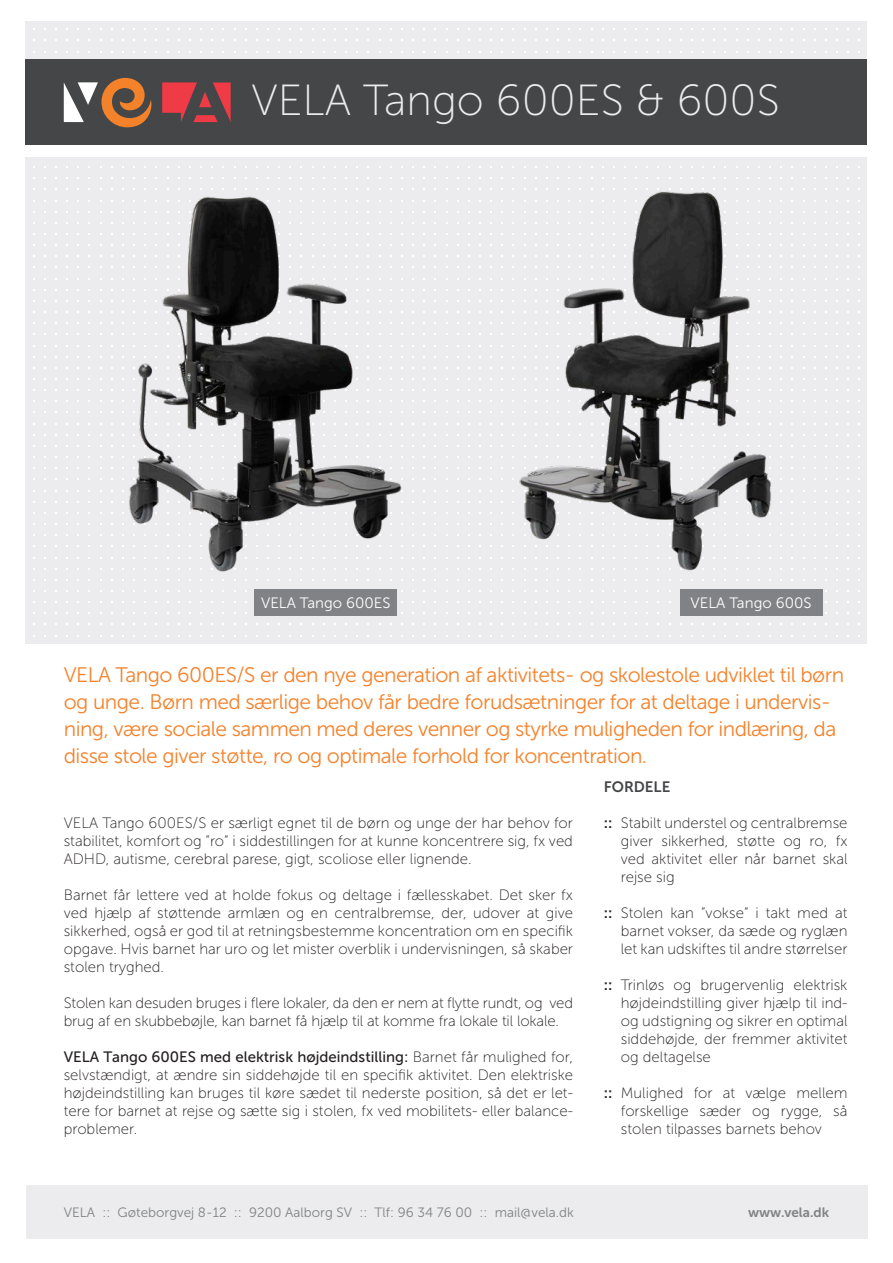
<style>
.page{position:relative;width:893px;height:1263px;background:#fff}
.page>*{position:absolute;margin:0;border:0;box-sizing:border-box;transform-origin:0 0}
.Titeloverskrift{font:43.5px "Museo Sans 100";color:#ececee}
.Overskrift_orange{font:21px/27px "Museo Sans 300";letter-spacing:-.025em;color:#f4822b}
.Brødtekst_med_afsnitsafstand{font:15px/18px "Museo Sans 100";color:#231f20;text-align:justify}
.Bullit_tekst_m_afsnitsafstand{font:15px/18px "Museo Sans 100";color:#231f20;text-align:justify}
.Variantnavn_v_foto{font:15px "Museo Sans 300";color:#fff}
.Underoverskrifter{font:15px "Museo Sans 700";color:#454647}
.t1{font:13.5px "Museo Sans 300";color:#808285}
.t2{font:13.5px "Museo Sans 700";color:#808285}
.s1{font-family:"Museo Sans 700"}
.s2{font-family:"Museo Sans 500"}
</style>
<div class="page">
<div style="left:26px;top:21px;width:841px;height:39px;background:#ececee"></div>
<div style="left:26px;top:60px;width:841px;height:85px;background:#454647"></div>
<svg style="left:84px;top:82px;width:14px;height:23px"></svg>
<svg style="left:199px;top:92px;width:12px;height:15px"></svg>
<svg style="left:213px;top:82px;width:18px;height:40px"></svg>
<svg style="left:197px;top:115px;width:21px;height:7px"></svg>
<svg style="left:64px;top:82px;width:20px;height:40px"></svg>
<svg style="left:162px;top:82px;width:35px;height:40px"></svg>
<svg style="left:101px;top:78px;width:51px;height:49px"></svg>
<div style="left:26px;top:1185px;width:841px;height:53px;background:#ececee"></div>
<div style="left:26px;top:158px;width:841px;height:486px;background:#ececee"></div>
<img style="left:501px;top:177px;width:292px;height:394px">
<img style="left:111px;top:188px;width:303px;height:393px">
<div style="left:254px;top:589px;width:143px;height:27px;background:#808285"></div>
<div style="left:680px;top:589px;width:142px;height:27px;background:#808285"></div>
<p class="Titeloverskrift" style="left:251px;top:77px;width:530px">VELA Tango 600ES &amp; 600S</p>
<p class="Variantnavn_v_foto" style="left:261px;top:595px;width:131px">VELA Tango 600ES</p>
<p class="Variantnavn_v_foto" style="left:691px;top:595px;width:122px">VELA Tango 600S</p>
<p class="Overskrift_orange" style="left:64px;top:662px;width:782px">VELA Tango 600ES/S er den nye generation af aktivitets- og skolestole udviklet til børn og unge. Børn med særlige behov får bedre forudsætninger for at deltage i undervis&shy;ning, være sociale sammen med deres venner og styrke muligheden for indlæring, da disse stole giver støtte, ro og optimale forhold for koncentration.</p>
<p class="Underoverskrifter" style="left:604px;top:778px;width:68px">FORDELE</p>
<p class="Bullit_tekst_m_afsnitsafstand" style="left:621px;top:814px;width:228px;text-indent:-17px"><span class="s1">::</span> Stabilt understel og centralbremse giver sikkerhed, støtte og ro, fx ved aktivitet eller når barnet skal rejse sig</p>
<p class="Bullit_tekst_m_afsnitsafstand" style="left:621px;top:904px;width:228px;text-indent:-17px"><span class="s1">::</span> Stolen kan ”vokse” i takt med at barnet vokser, da sæde og ryglæn let kan udskiftes til andre størrelser</p>
<p class="Bullit_tekst_m_afsnitsafstand" style="left:621px;top:976px;width:228px;text-indent:-17px"><span class="s1">::</span> Trinløs og brugervenlig elektrisk højdeindstilling giver hjælp til ind&shy;og udstigning og sikrer en optimal siddehøjde, der fremmer aktivitet og deltagelse</p>
<p class="Bullit_tekst_m_afsnitsafstand" style="left:621px;top:1084px;width:228px;text-indent:-17px"><span class="s1">::</span> Mulighed for at vælge mellem forskellige sæder og rygge, så stolen tilpasses barnets behov</p>
<p class="Brødtekst_med_afsnitsafstand" style="left:64px;top:814px;width:511px">VELA Tango 600ES/S er særligt egnet til de børn og unge der har behov for stabilitet, komfort og ”ro” i siddestillingen for at kunne koncentrere sig, fx ved ADHD, autisme, cerebral parese, gigt, scoliose eller lignende.</p>
<p class="Brødtekst_med_afsnitsafstand" style="left:64px;top:886px;width:511px">Barnet får lettere ved at holde fokus og deltage i fællesskabet. Det sker fx ved hjælp af støttende armlæn og en centralbremse, der, udover at give sikkerhed, også er god til at retningsbestemme koncentration om en specifik opgave. Hvis barnet har uro og let mister overblik i undervisningen, så skaber stolen tryghed.</p>
<p class="Brødtekst_med_afsnitsafstand" style="left:64px;top:994px;width:511px">Stolen kan desuden bruges i flere lokaler, da den er nem at flytte rundt, og ved brug af en skubbebøjle, kan barnet få hjælp til at komme fra lokale til lokale.</p>
<p class="Brødtekst_med_afsnitsafstand" style="left:64px;top:1048px;width:511px"><span class="s2">VELA Tango 600ES med elektrisk højdeindstilling:</span> Barnet får mulighed for, selvstændigt, at ændre sin siddehøjde til en specifik aktivitet. Den elektriske højdeindstilling kan bruges til køre sædet til nederste position, så det er let&shy;tere for barnet at rejse og sætte sig i stolen, fx ved mobilitets- eller balance&shy;problemer.</p>
<p class="t1" style="left:64px;top:1205px;width:512px">VELA :: Gøteborgvej 8-12 :: 9200 Aalborg SV :: Tlf: 96 34 76 00 :: mail@vela.dk</p>
<p class="t2" style="left:748px;top:1204px;width:83px">www.vela.dk</p>
</div>
